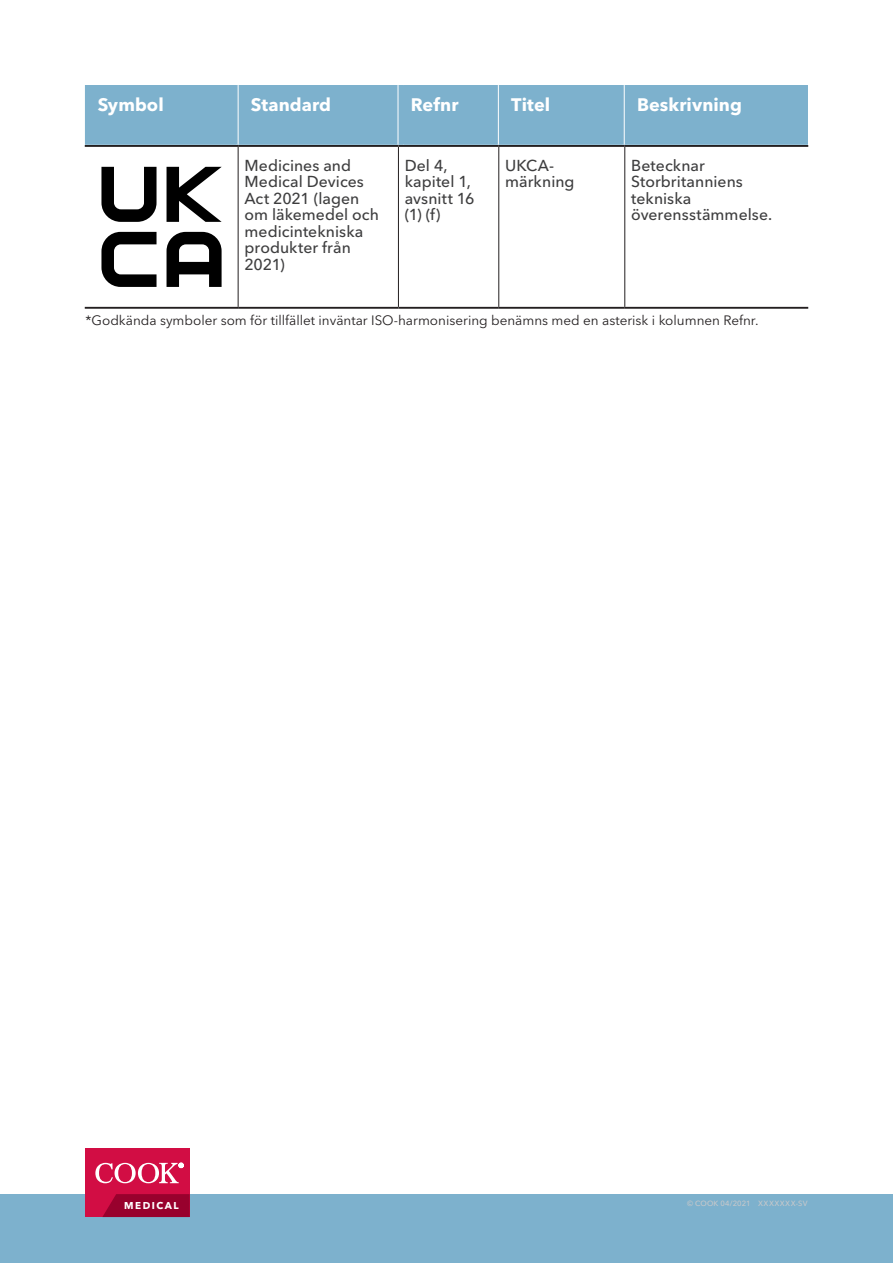
<style>
.page{position:relative;width:893px;height:1263px;background:#fff}
.page>*{position:absolute;margin:0;border:0;box-sizing:border-box;transform-origin:0 0}
.Table_Headers{font:700 18px "Avenir Next LT Pro";letter-spacing:.005em;color:#fff}
.Table_copy{font:500 15.75px/16.5px "Avenir Next LT Pro";letter-spacing:.005em;color:#3e3e3f}
._13_2__13_3{font:500 15.75px/16.5px "Avenir Next LT Pro";letter-spacing:.005em;color:#3e3e3f}
.IFU_TEXT{font:13.5px "Avenir Next LT Pro";color:#231f20}
.t1{font:700 9.9px "Avenir Next LT Pro";letter-spacing:.155em;color:#fff}
.t2{font:500 7.5px "Avenir Next LT Pro";letter-spacing:.035em;color:#c7c8ca}
</style>
<div class="page">
<div style="left:0;top:1194px;width:893px;height:69px;background:#7db1cd"></div>
<div style="left:85px;top:1148px;width:105px;height:69px;background:#d20d44"></div>
<svg style="left:102px;top:1194px;width:88px;height:23px;background:#9d022f"></svg>
<svg style="left:95px;top:1163px;width:89px;height:20px"></svg>
<div style="left:85px;top:85px;width:723px;height:60px;background:#7db1cd"></div>
<hr style="left:238px;top:85px;width:1px;height:60px;background:#fff">
<hr style="left:398px;top:85px;width:1px;height:60px;background:#fff">
<hr style="left:498px;top:85px;width:1px;height:60px;background:#fff">
<hr style="left:624px;top:85px;width:1px;height:60px;background:#fff">
<svg style="left:101px;top:167px;width:56px;height:55px"></svg>
<svg style="left:167px;top:167px;width:55px;height:55px"></svg>
<svg style="left:101px;top:232px;width:56px;height:55px"></svg>
<svg style="left:167px;top:232px;width:55px;height:55px"></svg>
<hr style="left:238px;top:147px;width:1px;height:160px;background:#231f20">
<hr style="left:398px;top:147px;width:1px;height:160px;background:#231f20">
<hr style="left:498px;top:147px;width:1px;height:160px;background:#231f20">
<hr style="left:624px;top:147px;width:1px;height:160px;background:#231f20">
<hr style="left:85px;top:145px;width:153px;height:2px;background:#231f20">
<hr style="left:238px;top:145px;width:160px;height:2px;background:#231f20">
<hr style="left:398px;top:145px;width:101px;height:2px;background:#231f20">
<hr style="left:499px;top:145px;width:126px;height:2px;background:#231f20">
<hr style="left:625px;top:145px;width:183px;height:2px;background:#231f20">
<hr style="left:85px;top:307px;width:153px;height:2px;background:#231f20">
<hr style="left:238px;top:307px;width:160px;height:2px;background:#231f20">
<hr style="left:398px;top:307px;width:101px;height:2px;background:#231f20">
<hr style="left:499px;top:307px;width:126px;height:2px;background:#231f20">
<hr style="left:625px;top:307px;width:183px;height:2px;background:#231f20">
<p class="Table_Headers" style="left:98px;top:94px;width:68px">Symbol</p>
<p class="Table_Headers" style="left:251px;top:94px;width:82px">Standard</p>
<p class="Table_Headers" style="left:411px;top:94px;width:49px">Refnr</p>
<p class="Table_Headers" style="left:511px;top:94px;width:41px">Titel</p>
<p class="Table_Headers" style="left:637px;top:94px;width:106px">Beskrivning</p>
<p class="Table_Headers" style="left:91px;top:94px;width:68px">Symbol</p>
<p class="Table_Headers" style="left:243px;top:94px;width:82px">Standard</p>
<p class="Table_Headers" style="left:504px;top:94px;width:41px">Titel</p>
<p class="Table_Headers" style="left:629px;top:94px;width:106px">Beskrivning</p>
<p class="Table_copy" style="left:244px;top:157px;width:136px">Medicines and<br>Medical Devices<br>Act 2021 (lagen om läkemedel och medicintekniska produkter från<br>2021)</p>
<p class="_13_2__13_3" style="left:405px;top:157px;width:71px">Del 4, kapitel 1, avsnitt 16 (1) (f)</p>
<p class="Table_copy" style="left:505px;top:157px;width:71px">UKCA&shy;märkning</p>
<p class="Table_copy" style="left:631px;top:157px;width:142px">Betecknar<br>Storbritanniens tekniska överensstämmelse.</p>
<p class="IFU_TEXT" style="left:86px;top:313px;width:675px">*Godkända symboler som för tillfället inväntar ISO-harmonisering benämns med en asterisk i kolumnen Refnr.</p>
<p class="t1" style="left:124px;top:1199px;width:56px">MEDICAL</p>
<p class="t2" style="left:687px;top:1199px;width:122px">© COOK 04/2021 XXXXXXX-SV</p>
</div>
